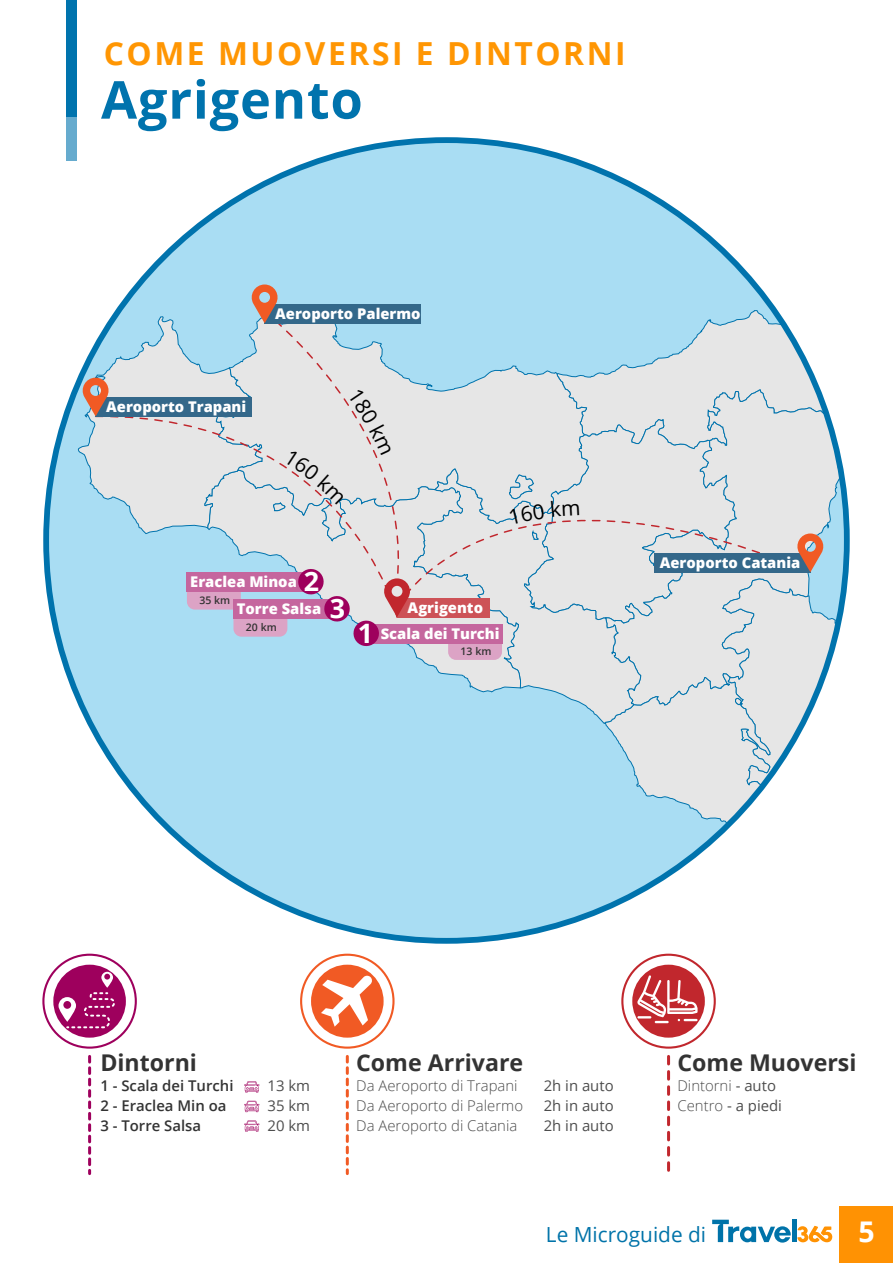
<style>
.page{position:relative;width:893px;height:1263px;background:#fff}
.page>*{position:absolute;margin:0;border:0;box-sizing:border-box;transform-origin:0 0}
.t1{font:700 52.2px "Open Sans";letter-spacing:.015em;color:#0073ad}
.t2{font:700 31.8px "Open Sans";letter-spacing:.08em;color:#ff9603}
.t3{font:700 28.5px "Open Sans";color:#fff}
.t4{font:700 23.1px "Open Sans";color:#333}
.t5{font:20.85px "Open Sans";color:#0073a9}
.t6{font:300 14.85px/19.8px "Open Sans";color:#4d4d4d}
.t7{font:600 14.85px "Open Sans";color:#333}
.t8{font:14.85px "Open Sans";color:#4d4d4d}
.t9{font:800 14.7px "Open Sans";color:#fff}
.t10{font:600 10.5px "Open Sans";color:#333}
.s1{font-weight:700;font-size:26.7px}
.s2{font-weight:400}
</style>
<div class="page">
<div style="left:46px;top:140px;width:801px;height:801px;background:#a9ddf3;border-radius:50%"></div>
<svg style="left:589px;top:268px;width:232px;height:151px"></svg>
<svg style="left:605px;top:389px;width:226px;height:30px;background:#d8dfe3"></svg>
<svg style="left:411px;top:609px;width:98px;height:84px"></svg>
<svg style="left:413px;top:323px;width:176px;height:115px"></svg>
<svg style="left:448px;top:643px;width:54px;height:17px"></svg>
<div style="left:370px;top:624px;width:132px;height:19px;background:#c5669e"></div>
<div style="left:413px;top:438px;width:96px;height:171px;background:#e6e6e6"></div>
<div style="left:265px;top:304px;width:156px;height:19px;background:#34688a"></div>
<div style="left:397px;top:598px;width:93px;height:19px;background:#cd5257"></div>
<div style="left:67px;top:83px;width:10px;height:78px;background:#66abce"></div>
<div style="left:67px;top:0;width:10px;height:117px;background:#0073ad"></div>
<div style="left:840px;top:1207px;width:53px;height:56px;background:#ff9203"></div>
<div style="left:792px;top:1220px;width:5px;height:22px;background:#0073a9"></div>
<svg style="left:712px;top:1220px;width:79px;height:22px"></svg>
<svg style="left:797px;top:1226px;width:35px;height:16px"></svg>
<svg style="left:88px;top:1056px;width:3px;height:117px"></svg>
<svg style="left:43px;top:955px;width:93px;height:92px"></svg>
<div style="left:42px;top:954px;width:95px;height:95px;border:2px solid #9e005d;border-radius:50%"></div>
<div style="left:53px;top:965px;width:73px;height:73px;background:#9e005d;border-radius:50%"></div>
<svg style="left:59px;top:972px;width:56px;height:56px"></svg>
<svg style="left:244px;top:1120px;width:15px;height:12px"></svg>
<svg style="left:244px;top:1081px;width:15px;height:11px"></svg>
<svg style="left:244px;top:1101px;width:15px;height:11px"></svg>
<svg style="left:346px;top:1056px;width:3px;height:117px"></svg>
<div style="left:300px;top:954px;width:95px;height:95px;border:2px solid #f15a24;border-radius:50%"></div>
<div style="left:311px;top:965px;width:73px;height:73px;background:#f15a24;border-radius:50%"></div>
<svg style="left:321px;top:975px;width:51px;height:52px"></svg>
<svg style="left:667px;top:1056px;width:3px;height:116px"></svg>
<div style="left:621px;top:954px;width:95px;height:95px;border:2px solid #c1272d;border-radius:50%"></div>
<div style="left:632px;top:965px;width:73px;height:73px;background:#c1272d;border-radius:50%"></div>
<svg style="left:637px;top:975px;width:61px;height:48px"></svg>
<svg style="left:78px;top:284px;width:335px;height:363px"></svg>
<svg style="left:509px;top:419px;width:338px;height:429px"></svg>
<h2 class="t2" style="left:104px;top:31px;width:523px">COME MUOVERSI E DINTORNI</h2>
<h1 class="t1" style="left:101px;top:63px;width:263px">Agrigento</h1>
<p class="t9" style="left:275px;top:302px;width:147px">Aeroporto Palermo</p>
<p class="t9" style="left:106px;top:395px;width:142px">Aeroporto Trapani</p>
<p class="t9" style="left:190px;top:571px;width:130px">Eraclea Minoa <span class="s1">2</span></p>
<p class="t10" style="left:246px;top:620px;width:32px">20 km</p>
<p class="t10" style="left:199px;top:593px;width:32px">35 km</p>
<p class="t9" style="left:237px;top:598px;width:110px">Torre Salsa <span class="s1">3</span></p>
<p class="t9" style="left:408px;top:596px;width:77px">Agrigento</p>
<p class="t9" style="left:358px;top:622px;width:143px"><span class="s1">1</span> Scala dei Turchi</p>
<p class="t10" style="left:461px;top:644px;width:32px">13 km</p>
<p class="t9" style="left:660px;top:551px;width:142px">Aeroporto Catania</p>
<h3 class="t4" style="left:100px;top:1046px;width:98px">Dintorni</h3>
<p class="t7" style="left:100px;top:1075px;width:135px">1 - Scala dei Turchi</p>
<p class="t8" style="left:268px;top:1075px;width:44px">13 km</p>
<p class="t7" style="left:100px;top:1095px;width:128px">2 - Eraclea Min oa</p>
<p class="t8" style="left:268px;top:1095px;width:44px">35 km</p>
<p class="t7" style="left:100px;top:1115px;width:102px">3 - Torre Salsa</p>
<p class="t8" style="left:268px;top:1115px;width:44px">20 km</p>
<h3 class="t4" style="left:356px;top:1046px;width:169px">Come Arrivare</h3>
<p class="t6" style="left:356px;top:1075px;width:163px">Da Aeroporto di Trapani</p>
<p class="t8" style="left:544px;top:1075px;width:72px">2h in auto</p>
<p class="t6" style="left:356px;top:1095px;width:168px">Da Aeroporto di Palermo</p>
<p class="t8" style="left:544px;top:1095px;width:72px">2h in auto</p>
<p class="t6" style="left:356px;top:1115px;width:163px">Da Aeroporto di Catania</p>
<p class="t8" style="left:544px;top:1115px;width:72px">2h in auto</p>
<h3 class="t4" style="left:677px;top:1046px;width:181px">Come Muoversi</h3>
<p class="t6" style="left:677px;top:1075px;width:106px">Dintorni <span class="s2">- auto<br></span>Centro <span class="s2">- a piedi</span></p>
<h3 class="t5" style="left:546px;top:1220px;width:162px">Le Microguide di</h3>
<h3 class="t3" style="left:858px;top:1212px;width:18px">5</h3>
</div>
